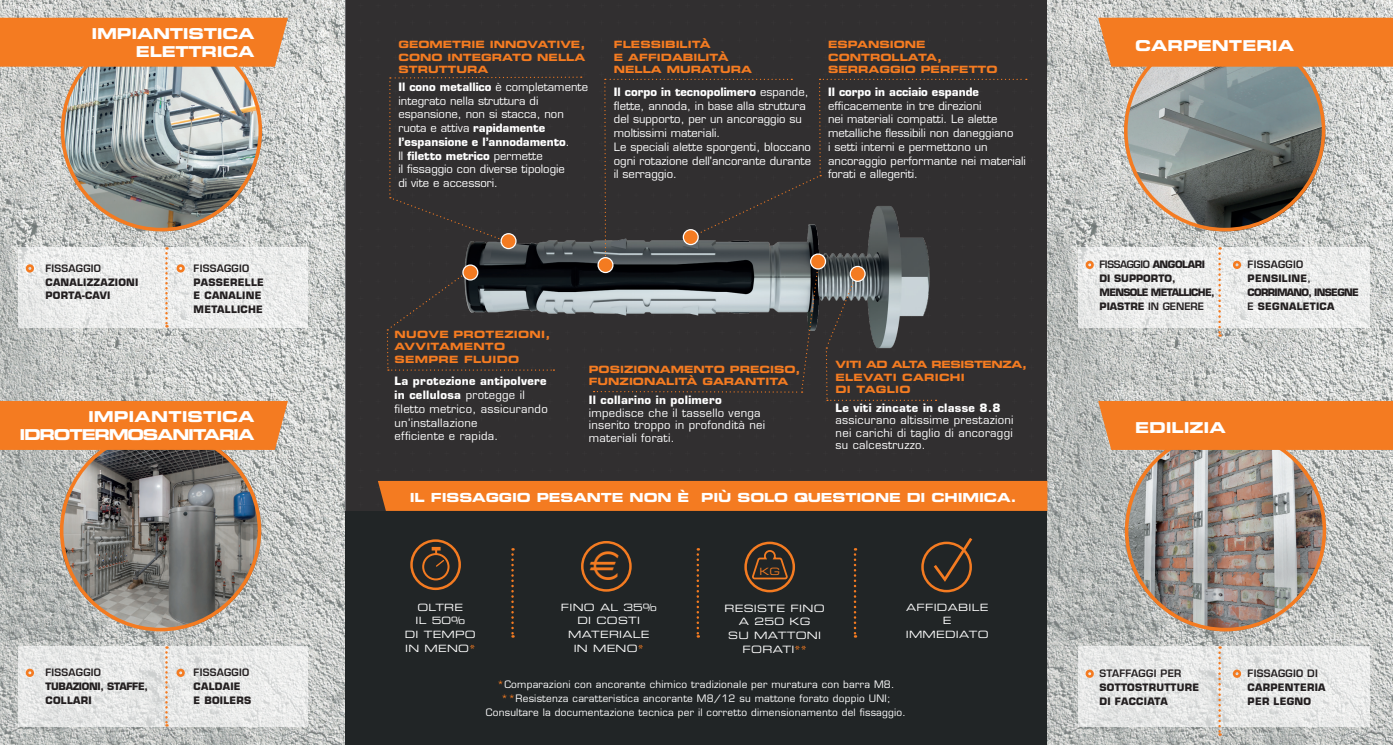
<style>
.page{position:relative;width:1393px;height:745px;background:#fff}
.page>*{position:absolute;margin:0;border:0;box-sizing:border-box;transform-origin:0 0}
.t1{font:44.62px "Apple Chancery";color:#f47b21}
.t2{font:15px/18px "Eurostile LT Std Bold Ex 2";letter-spacing:-.065em;color:#fff;text-align:right}
.t3{font:15px/18px "Eurostile LT Std Bold Ex 2";letter-spacing:-.02em;color:#fff;text-align:right}
.t4{font:15px "Eurostile LT Std Bold Ex 2";color:#fff}
.t5{font:12.5px "Eurostile LT Std Bold Ex 2";letter-spacing:-.01em;color:#fff}
.t6{font:11.25px/13.8px "Eurostile LT Std";color:#fff}
.t7{font:11.25px/13.8px "Eurostile LT Std";letter-spacing:.025em;color:#fff}
.t8{font:700 11.25px "Eurostile LT Std";letter-spacing:.025em;color:#fff}
.t9{font:700 11.25px "Eurostile LT Std";color:#fff}
.t10{font:10.12px/13.9px "Eurostile LT Std Ex 2";letter-spacing:.025em;color:#fff;text-align:center}
.t11{font:10px/13.8px "Eurostile LT Std";letter-spacing:.025em;color:#fff;text-align:center}
.t12{font:10px/12.5px "Eurostile LT Std Bold Ex 2";color:#f47b21}
.t13{font:700 10px/13.8px "Eurostile LT Std";letter-spacing:.025em;color:#231f20}
.t14{font:10px/13.8px "Eurostile LT Std Ex 2";letter-spacing:.025em;color:#fff;text-align:center}
.t15{font:700 10px/13.8px "Eurostile LT Std";letter-spacing:-.07em;color:#231f20}
.t16{font:600 10px "Eurostile LT Std";letter-spacing:.025em;color:#231f20}
.t17{font:10px/12.5px "Eurostile LT Std Bold Ex 2";letter-spacing:-.04em;color:#f47b21}
.t18{font:10px/12.5px "Eurostile LT Std Bold Ex 2";letter-spacing:.025em;color:#f47b21}
.t19{font:700 10px/13.8px "Eurostile LT Std";letter-spacing:-.03em;color:#231f20}
.t20{font:10px "Eurostile LT Std Ex 2";color:#f47b21}
.s1{font-weight:700}
.s2{color:#f47b21}
.s3{font-weight:600}
</style>
<div class="page">
<div style="left:344px;top:0;width:703px;height:744px;background:#312f30"></div>
<img style="left:449px;top:206px;width:480px;height:165px">
<img style="left:1047px;top:0;width:346px;height:744px">
<img style="left:0;top:0;width:344px;height:744px">
<div style="left:345px;top:511px;width:702px;height:233px;background:#212526"></div>
<div style="left:378px;top:480px;width:677px;height:30px;background:#f47b21"></div>
<img style="left:1124px;top:30px;width:201px;height:201px;border-radius:101px">
<img style="left:61px;top:67px;width:201px;height:164px">
<img style="left:1124px;top:429px;width:202px;height:202px;border-radius:101px">
<img style="left:60px;top:429px;width:201px;height:202px;border-radius:101px">
<svg style="left:511px;top:548px;width:4px;height:90px"></svg>
<svg style="left:696px;top:548px;width:4px;height:90px"></svg>
<svg style="left:853px;top:548px;width:5px;height:90px"></svg>
<svg style="left:787px;top:176px;width:33px;height:61px"></svg>
<svg style="left:818px;top:78px;width:204px;height:102px"></svg>
<svg style="left:386px;top:274px;width:165px;height:96px"></svg>
<svg style="left:547px;top:364px;width:7px;height:6px"></svg>
<svg style="left:599px;top:78px;width:188px;height:188px"></svg>
<svg style="left:389px;top:76px;width:189px;height:173px"></svg>
<svg style="left:496px;top:240px;width:9px;height:9px"></svg>
<svg style="left:593px;top:391px;width:205px;height:2px"></svg>
<svg style="left:800px;top:261px;width:132px;height:140px"></svg>
<svg style="left:850px;top:266px;width:15px;height:15px"></svg>
<div style="left:849px;top:265px;width:16px;height:17px;border:1px solid #fff;border-radius:50%"></div>
<svg style="left:463px;top:265px;width:15px;height:15px"></svg>
<div style="left:462px;top:264px;width:16px;height:16px;border:1px solid #fff;border-radius:50%"></div>
<div style="left:810px;top:254px;width:15px;height:15px;background:#f47b21;border-radius:50%"></div>
<div style="left:810px;top:253px;width:16px;height:16px;border:1px solid #fff;border-radius:50%"></div>
<div style="left:598px;top:257px;width:15px;height:15px;background:#f47b21;border-radius:50%"></div>
<div style="left:597px;top:257px;width:16px;height:16px;border:1px solid #fff;border-radius:50%"></div>
<svg style="left:683px;top:229px;width:15px;height:15px"></svg>
<div style="left:682px;top:229px;width:17px;height:16px;border:1px solid #fff;border-radius:50%"></div>
<div style="left:501px;top:233px;width:15px;height:15px;background:#f47b21;border-radius:50%"></div>
<div style="left:500px;top:233px;width:16px;height:16px;border:1px solid #fff;border-radius:50%"></div>
<div style="left:422px;top:552px;width:27px;height:28px;border:2px solid #f47b21;border-radius:50%"></div>
<svg style="left:427px;top:542px;width:22px;height:34px"></svg>
<div style="left:410px;top:539px;width:51px;height:50px;border:2px solid #f47b21;border-radius:50%"></div>
<div style="left:581px;top:540px;width:51px;height:51px;border:2px solid #f47b21;border-radius:50%"></div>
<svg style="left:926px;top:538px;width:47px;height:55px"></svg>
<div style="left:744px;top:541px;width:51px;height:51px;border:2px solid #f47b21;border-radius:50%"></div>
<svg style="left:750px;top:548px;width:39px;height:32px"></svg>
<div style="left:1098px;top:18px;width:295px;height:49px;background:#f47b21"></div>
<div style="left:0;top:18px;width:288px;height:49px;background:#f47b21"></div>
<div style="left:1098px;top:400px;width:295px;height:49px;background:#f47b21"></div>
<div style="left:0;top:400px;width:288px;height:49px;background:#f47b21"></div>
<svg style="left:1078px;top:646px;width:291px;height:80px;fill:#e7e8e8"></svg>
<svg style="left:18px;top:646px;width:290px;height:80px;fill:#e8e9e8"></svg>
<svg style="left:1218px;top:646px;width:2px;height:89px"></svg>
<svg style="left:165px;top:646px;width:3px;height:80px"></svg>
<div style="left:1085px;top:669px;width:8px;height:8px;border:3px solid #f47b21;border-radius:50%"></div>
<div style="left:26px;top:668px;width:8px;height:8px;border:3px solid #f47b21;border-radius:50%"></div>
<div style="left:177px;top:668px;width:8px;height:8px;border:3px solid #f47b21;border-radius:50%"></div>
<svg style="left:1078px;top:247px;width:291px;height:80px;fill:#ecedec"></svg>
<svg style="left:1218px;top:247px;width:2px;height:89px"></svg>
<div style="left:1085px;top:260px;width:8px;height:9px;border:3px solid #f47b21;border-radius:50%"></div>
<div style="left:1232px;top:260px;width:9px;height:9px;border:3px solid #f47b21;border-radius:50%"></div>
<svg style="left:18px;top:247px;width:290px;height:80px;fill:#ecedec"></svg>
<svg style="left:165px;top:247px;width:3px;height:80px"></svg>
<div style="left:1232px;top:669px;width:9px;height:8px;border:3px solid #f47b21;border-radius:50%"></div>
<div style="left:26px;top:264px;width:8px;height:8px;border:3px solid #f47b21;border-radius:50%"></div>
<div style="left:177px;top:264px;width:8px;height:8px;border:3px solid #f47b21;border-radius:50%"></div>
<h2 class="t3" style="left:92px;top:25px;width:164px">IMPIANTISTICA<br>ELETTRICA</h2>
<p class="t16" style="left:46px;top:262px;width:57px">FISSAGGIO</p>
<p class="t13" style="left:46px;top:275px;width:94px">CANALIZZAZIONI<br>PORTA-CAVI</p>
<p class="t16" style="left:194px;top:262px;width:57px">FISSAGGIO</p>
<p class="t13" style="left:194px;top:275px;width:72px">PASSERELLE<br>E CANALINE<br>METALLICHE</p>
<h2 class="t2" style="left:20px;top:407px;width:236px">IMPIANTISTICA<br>IDROTERMOSANITARIA</h2>
<p class="t16" style="left:46px;top:665px;width:57px">FISSAGGIO</p>
<p class="t19" style="left:46px;top:679px;width:104px">TUBAZIONI, STAFFE,<br>COLLARI</p>
<p class="t16" style="left:194px;top:665px;width:57px">FISSAGGIO</p>
<p class="t13" style="left:194px;top:679px;width:59px">CALDAIE<br>E BOILERS</p>
<p class="t12" style="left:398px;top:38px;width:188px;text-align:justify">GEOMETRIE INNOVATIVE, CONO INTEGRATO NELLA STRUTTURA</p>
<p class="t6" style="left:398px;top:80px;width:191px"><span class="s1">Il cono metallico</span> è completamente integrato nella struttura di espansione, non si stacca, non ruota e attiva <span class="s1">rapidamente l’espansione e l’annodamento</span>.<br>Il <span class="s1">filetto metrico</span> permette<br>il fissaggio con diverse tipologie<br>di vite e accessori.</p>
<p class="t12" style="left:614px;top:38px;width:140px">FLESSIBILITÀ<br>E AFFIDABILITÀ<br>NELLA MURATURA</p>
<p class="t6" style="left:614px;top:85px;width:199px"><span class="s1">Il corpo in tecnopolimero</span> espande, flette, annoda, in base alla struttura del supporto, per un ancoraggio su moltissimi materiali.<br>Le speciali alette sporgenti, bloccano ogni rotazione dell'ancorante durante il serraggio.</p>
<p class="t12" style="left:828px;top:38px;width:171px">ESPANSIONE<br>CONTROLLATA,<br>SERRAGGIO PERFETTO</p>
<p class="t9" style="left:828px;top:85px;width:152px">Il corpo in acciaio espande</p>
<p class="t6" style="left:828px;top:99px;width:199px">efficacemente in tre direzioni<br>nei materiali compatti. Le alette metalliche flessibili non daneggiano<br>i setti interni e permettono un ancoraggio performante nei materiali forati e allegeriti.</p>
<p class="t18" style="left:395px;top:327px;width:157px">NUOVE PROTEZIONI,<br>AVVITAMENTO<br>SEMPRE FLUIDO</p>
<p class="t7" style="left:395px;top:374px;width:155px"><span class="s1">La protezione antipolvere in cellulosa</span> protegge il filetto metrico, assicurando un’installazione<br>efficiente e rapida.</p>
<p class="t12" style="left:589px;top:362px;width:213px">POSIZIONAMENTO PRECISO,<br>FUNZIONALITÀ GARANTITA</p>
<p class="t8" style="left:589px;top:393px;width:135px">Il collarino in polimero</p>
<p class="t7" style="left:589px;top:406px;width:178px;line-height:12.5px">impedisce che il tassello venga inserito troppo in profondità nei materiali forati.</p>
<p class="t17" style="left:835px;top:358px;width:193px">VITI AD ALTA RESISTENZA,<br>ELEVATI CARICHI<br>DI TAGLIO</p>
<p class="t8" style="left:835px;top:400px;width:166px">Le viti zincate in classe 8.8</p>
<p class="t6" style="left:835px;top:414px;width:180px;line-height:12.5px;text-align:justify">assicurano altissime prestazioni nei carichi di taglio di ancoraggi su calcestruzzo.</p>
<p class="t5" style="left:410px;top:488px;width:608px">IL FISSAGGIO PESANTE NON È PIÙ SOLO QUESTIONE DI CHIMICA.</p>
<h1 class="t1" style="left:588px;top:530px;width:35px">€</h1>
<p class="t14" style="left:405px;top:599px;width:73px">OLTRE<br>IL 50%<br>DI TEMPO<br>IN MENO<span class="s2">*</span></p>
<p class="t14" style="left:561px;top:599px;width:97px">FINO AL 35%<br>DI COSTI<br>MATERIALE<br>IN MENO<span class="s2">*</span></p>
<p class="t20" style="left:759px;top:563px;width:22px">KG</p>
<p class="t10" style="left:724px;top:600px;width:102px">RESISTE FINO<br>A 250 KG<br>SU MATTONI<br>FORATI<span class="s2">**</span></p>
<p class="t14" style="left:906px;top:599px;width:84px">AFFIDABILE<br>E<br>IMMEDIATO</p>
<p class="t11" style="left:486px;top:677px;width:422px"><span class="s2">*</span>Comparazioni con ancorante chimico tradizionale per muratura con barra M8. <span class="s2">**</span>Resistenza caratteristica ancorante M8/12 su mattone forato doppio UNI;<br>Consultare la documentazione tecnica per il corretto dimensionamento del fissaggio.</p>
<h2 class="t4" style="left:1135px;top:35px;width:160px">CARPENTERIA</h2>
<p class="t15" style="left:1099px;top:257px;width:117px"><span class="s3">FISSAGGIO</span> ANGOLARI<br>DI SUPPORTO,<br>MENSOLE METALLICHE,<br>PIASTRE <span class="s3">IN GENERE</span></p>
<p class="t13" style="left:1247px;top:257px;width:113px"><span class="s3">FISSAGGIO<br></span>PENSILINE<span class="s3">,<br></span>CORRIMANO, INSEGNE<br><span class="s3">E</span> SEGNALETICA</p>
<h2 class="t3" style="left:1135px;top:418px;width:92px">EDILIZIA</h2>
<p class="t16" style="left:1099px;top:666px;width:83px">STAFFAGGI PER</p>
<p class="t13" style="left:1099px;top:679px;width:101px">SOTTOSTRUTTURE<br>DI FACCIATA</p>
<p class="t16" style="left:1247px;top:666px;width:72px">FISSAGGIO DI</p>
<p class="t13" style="left:1247px;top:679px;width:79px">CARPENTERIA<br>PER LEGNO</p>
</div>
